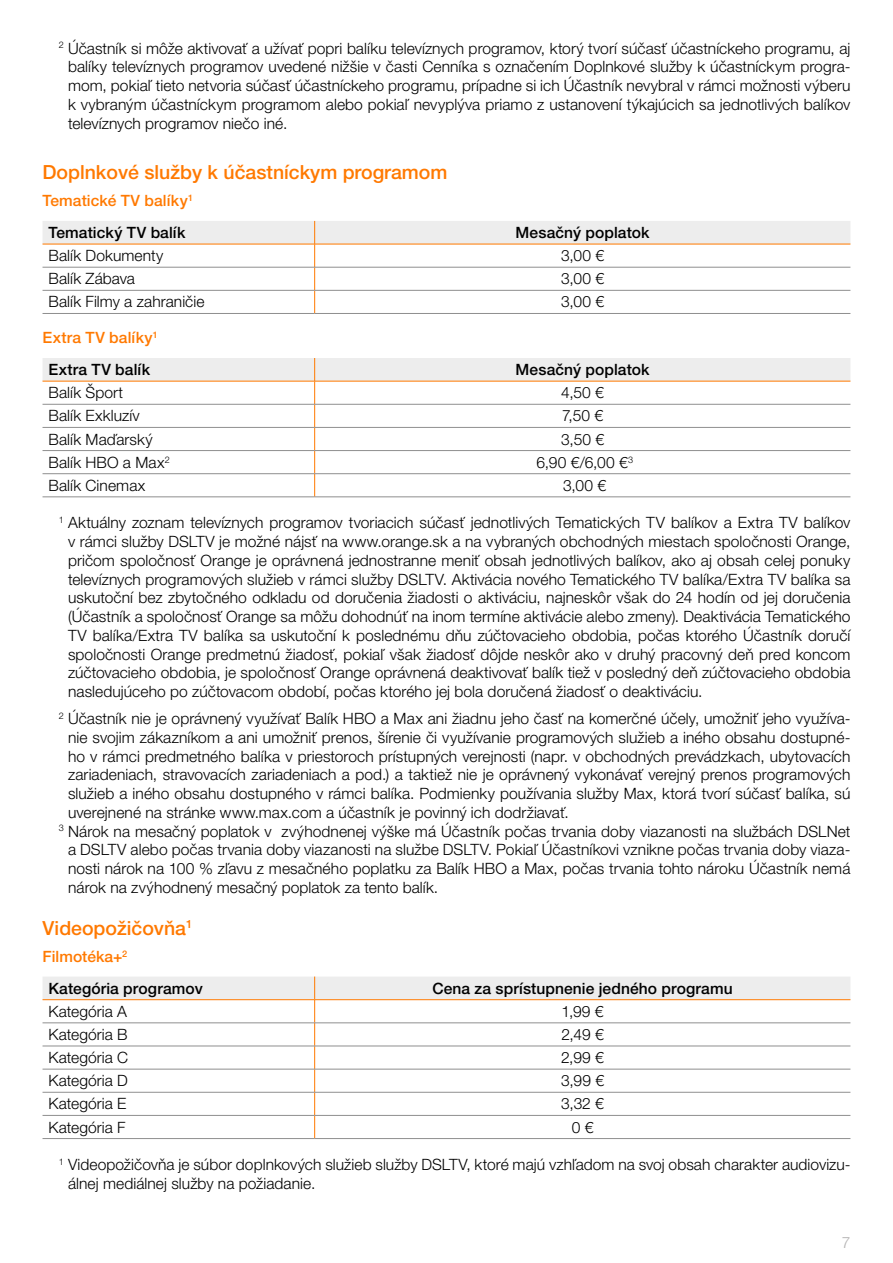
<style>
.page{position:relative;width:893px;height:1263px;background:#fff}
.page>*{position:absolute;margin:0;border:0;box-sizing:border-box;transform-origin:0 0}
.t1{font:500 19.5px "Helvetica Neue LT Pro";color:#ff7900}
.t2{font:300 15.6px/18.8px "Helvetica Neue LT Pro";letter-spacing:.005em;color:#000;text-align:justify}
.t3{font:500 15.6px/31.7px "Helvetica Neue LT Pro";letter-spacing:.005em;color:#000}
.t4{font:500 15.6px/31.7px "Helvetica Neue LT Pro";letter-spacing:.005em;color:#ff7900;text-align:center}
.t5{font:300 15.6px "Helvetica Neue LT Pro";color:#b3b2b2}
.s1{color:#000}
.s2{color:#ff7900}
</style>
<div class="page">
<svg style="left:43px;top:221px;width:807px;height:92px"></svg>
<hr style="left:43px;top:267px;width:272px;height:1px;background:#8f8f8f">
<hr style="left:315px;top:267px;width:535px;height:1px;background:#8f8f8f">
<hr style="left:43px;top:290px;width:272px;height:1px;background:#8f8f8f">
<hr style="left:315px;top:290px;width:535px;height:1px;background:#8f8f8f">
<hr style="left:43px;top:313px;width:272px;height:1px;background:#8f8f8f">
<hr style="left:315px;top:313px;width:535px;height:1px;background:#8f8f8f">
<svg style="left:43px;top:358px;width:807px;height:139px"></svg>
<hr style="left:43px;top:404px;width:272px;height:1px;background:#8f8f8f">
<hr style="left:315px;top:404px;width:535px;height:1px;background:#8f8f8f">
<hr style="left:43px;top:427px;width:272px;height:1px;background:#8f8f8f">
<hr style="left:315px;top:427px;width:535px;height:1px;background:#8f8f8f">
<hr style="left:43px;top:450px;width:272px;height:1px;background:#8f8f8f">
<hr style="left:315px;top:450px;width:535px;height:1px;background:#8f8f8f">
<hr style="left:43px;top:473px;width:272px;height:1px;background:#8f8f8f">
<hr style="left:315px;top:473px;width:535px;height:1px;background:#8f8f8f">
<hr style="left:43px;top:497px;width:272px;height:1px;background:#8f8f8f">
<hr style="left:315px;top:497px;width:535px;height:1px;background:#8f8f8f">
<svg style="left:43px;top:976px;width:807px;height:162px"></svg>
<hr style="left:43px;top:1022px;width:272px;height:1px;background:#8f8f8f">
<hr style="left:315px;top:1022px;width:535px;height:1px;background:#8f8f8f">
<hr style="left:43px;top:1046px;width:272px;height:1px;background:#8f8f8f">
<hr style="left:315px;top:1046px;width:535px;height:1px;background:#8f8f8f">
<hr style="left:43px;top:1069px;width:272px;height:1px;background:#8f8f8f">
<hr style="left:315px;top:1069px;width:535px;height:1px;background:#8f8f8f">
<hr style="left:43px;top:1092px;width:272px;height:1px;background:#8f8f8f">
<hr style="left:315px;top:1092px;width:535px;height:1px;background:#8f8f8f">
<hr style="left:43px;top:1115px;width:272px;height:1px;background:#8f8f8f">
<hr style="left:315px;top:1115px;width:535px;height:1px;background:#8f8f8f">
<hr style="left:43px;top:1138px;width:272px;height:1px;background:#8f8f8f">
<hr style="left:315px;top:1138px;width:535px;height:1px;background:#8f8f8f">
<p class="t2" style="left:68px;top:38px;width:784px;text-indent:-9px"><sup>2</sup> Účastník si môže aktivovať a užívať popri balíku televíznych programov, ktorý tvorí súčasť účastníckeho programu, aj balíky televíznych programov uvedené nižšie v časti Cenníka s označením Doplnkové služby k účastníckym progra&shy;mom, pokiaľ tieto netvoria súčasť účastníckeho programu, prípadne si ich Účastník nevybral v rámci možnosti výberu k vybraným účastníckym programom alebo pokiaľ nevyplýva priamo z ustanovení týkajúcich sa jednotlivých balíkov televíznych programov niečo iné.</p>
<p class="t1" style="left:43px;top:161px;width:406px">Doplnkové služby k účastníckym programom</p>
<p class="t4" style="left:43px;top:185px;width:152px">Tematické TV balíky<sup>1<br></sup><span class="s1">Tematický TV balík</span></p>
<p class="t3" style="left:516px;top:217px;width:135px">Mesačný poplatok</p>
<p class="t2" style="left:49px;top:246px;width:116px">Balík Dokumenty</p>
<p class="t2" style="left:561px;top:246px;width:45px">3,00 €</p>
<p class="t2" style="left:49px;top:269px;width:88px">Balík Zábava</p>
<p class="t2" style="left:561px;top:269px;width:45px">3,00 €</p>
<p class="t2" style="left:49px;top:292px;width:157px">Balík Filmy a zahraničie</p>
<p class="t2" style="left:561px;top:292px;width:45px">3,00 €</p>
<p class="t4" style="left:43px;top:322px;width:117px">Extra TV balíky<sup>1<br></sup><span class="s1">Extra TV balík</span></p>
<p class="t3" style="left:516px;top:354px;width:135px">Mesačný poplatok</p>
<p class="t2" style="left:49px;top:383px;width:76px">Balík Šport</p>
<p class="t2" style="left:561px;top:383px;width:44px">4,50 €</p>
<p class="t2" style="left:49px;top:406px;width:93px">Balík Exkluzív</p>
<p class="t2" style="left:562px;top:406px;width:43px">7,50 €</p>
<p class="t2" style="left:49px;top:429px;width:106px">Balík Maďarský</p>
<p class="t2" style="left:561px;top:429px;width:44px">3,50 €</p>
<p class="t2" style="left:49px;top:452px;width:123px">Balík HBO a Max<sup>2</sup></p>
<p class="t2" style="left:536px;top:452px;width:98px">6,90 €/6,00 €<sup>3</sup></p>
<p class="t2" style="left:49px;top:476px;width:98px">Balík Cinemax</p>
<p class="t2" style="left:563px;top:476px;width:45px">3,00 €</p>
<p class="t2" style="left:68px;top:513px;width:784px;text-indent:-9px"><sup>1</sup> Aktuálny zoznam televíznych programov tvoriacich súčasť jednotlivých Tematických TV balíkov a Extra TV balíkov v rámci služby DSLTV je možné nájsť na www.orange.sk a na vybraných obchodných miestach spoločnosti Orange, pričom spoločnosť Orange je oprávnená jednostranne meniť obsah jednotlivých balíkov, ako aj obsah celej ponuky televíznych programových služieb v rámci služby DSLTV. Aktivácia nového Tematického TV balíka/Extra TV balíka sa uskutoční bez zbytočného odkladu od doručenia žiadosti o aktiváciu, najneskôr však do 24 hodín od jej doručenia (Účastník a spoločnosť Orange sa môžu dohodnúť na inom termíne aktivácie alebo zmeny). Deaktivácia Tematického TV balíka/Extra TV balíka sa uskutoční k poslednému dňu zúčtovacieho obdobia, počas ktorého Účastník doručí spoločnosti Orange predmetnú žiadosť, pokiaľ však žiadosť dôjde neskôr ako v druhý pracovný deň pred koncom zúčtovacieho obdobia, je spoločnosť Orange oprávnená deaktivovať balík tiež v posledný deň zúčtovacieho obdobia nasledujúceho po zúčtovacom období, počas ktorého jej bola doručená žiadosť o deaktiváciu.</p>
<p class="t2" style="left:59px;top:709px;width:793px"><sup>2</sup> Účastník nie je oprávnený využívať Balík HBO a Max ani žiadnu jeho časť na komerčné účely, umožniť jeho využíva-</p>
<p class="t2" style="left:68px;top:728px;width:784px">nie svojim zákazníkom a ani umožniť prenos, šírenie či využívanie programových služieb a iného obsahu dostupné-</p>
<p class="t2" style="left:68px;top:746px;width:784px">ho v rámci predmetného balíka v priestoroch prístupných verejnosti (napr. v obchodných prevádzkach, ubytovacích</p>
<p class="t2" style="left:68px;top:765px;width:784px">zariadeniach, stravovacích zariadeniach a pod.) a taktiež nie je oprávnený vykonávať verejný prenos programových</p>
<p class="t2" style="left:68px;top:784px;width:784px">služieb a iného obsahu dostupného v rámci balíka. Podmienky používania služby Max, ktorá tvorí súčasť balíka, sú</p>
<p class="t2" style="left:68px;top:802px;width:502px">uverejnené na stránke www.max.com a účastník je povinný ich dodržiavať.</p>
<p class="t2" style="left:59px;top:821px;width:793px"><sup>3</sup> Nárok na mesačný poplatok v zvýhodnenej výške má Účastník počas trvania doby viazanosti na službách DSLNet</p>
<p class="t2" style="left:68px;top:840px;width:784px">a DSLTV alebo počas trvania doby viazanosti na službe DSLTV. Pokiaľ Účastníkovi vznikne počas trvania doby viaza-</p>
<p class="t2" style="left:68px;top:859px;width:784px">nosti nárok na 100 % zľavu z mesačného poplatku za Balík HBO a Max, počas trvania tohto nároku Účastník nemá</p>
<p class="t2" style="left:68px;top:877px;width:372px">nárok na zvýhodnený mesačný poplatok za tento balík.</p>
<p class="t1" style="left:43px;top:916px;width:151px">Videopožičovňa<sup>1</sup></p>
<p class="t3" style="left:49px;top:940px;width:156px;text-indent:-6px"><span class="s2">Filmotéka+</span><sup>2<br></sup>Kategória programov</p>
<p class="t3" style="left:432px;top:972px;width:302px">Cena za sprístupnenie jedného programu</p>
<p class="t2" style="left:49px;top:1001px;width:80px">Kategória A</p>
<p class="t2" style="left:561px;top:1001px;width:44px">1,99 €</p>
<p class="t2" style="left:49px;top:1025px;width:81px">Kategória B</p>
<p class="t2" style="left:561px;top:1025px;width:44px">2,49 €</p>
<p class="t2" style="left:49px;top:1048px;width:81px">Kategória C</p>
<p class="t2" style="left:561px;top:1048px;width:44px">2,99 €</p>
<p class="t2" style="left:49px;top:1071px;width:81px">Kategória D</p>
<p class="t2" style="left:561px;top:1071px;width:45px">3,99 €</p>
<p class="t2" style="left:49px;top:1094px;width:80px">Kategória E</p>
<p class="t2" style="left:561px;top:1094px;width:44px">3,32 €</p>
<p class="t2" style="left:49px;top:1117px;width:79px">Kategória F</p>
<p class="t2" style="left:572px;top:1117px;width:23px">0 €</p>
<p class="t2" style="left:68px;top:1155px;width:784px;text-indent:-9px"><sup>1</sup> Videopožičovňa je súbor doplnkových služieb služby DSLTV, ktoré majú vzhľadom na svoj obsah charakter audiovizu&shy;álnej mediálnej služby na požiadanie.</p>
<p class="t5" style="left:842px;top:1233px;width:10px">7</p>
</div>
